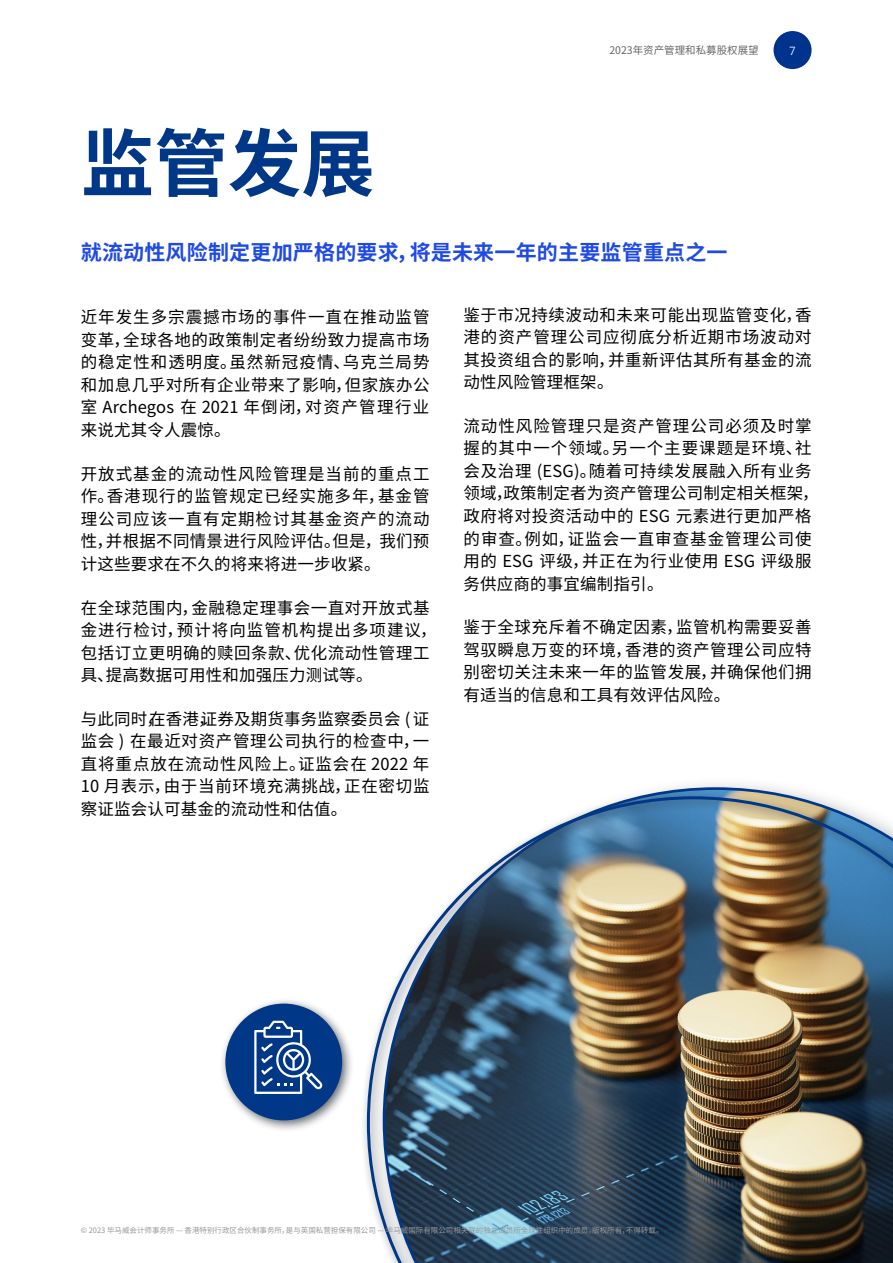
<style>
.page{position:relative;width:893px;height:1263px;background:#fff}
.page>*{position:absolute;margin:0;border:0;box-sizing:border-box;transform-origin:0 0}
.t1{font:700 73.5px "Noto Sans CJ Ksc";color:#003887}
.t2{font:700 21px "Noto Sans CJ Ksc";letter-spacing:.01em;color:#1f4ae3}
.t3{font:16.5px/22.5px "Noto Sans CJ Ksc";letter-spacing:.035em;color:#000;text-align:justify}
.t4{font:300 12px "Univers 45";color:#fff}
.t5{font:10.5px "Noto Sans CJ Ksc";color:#666}
.t6{font:7.5px "Noto Sans CJ Ksc";color:#989898}
</style>
<div class="page">
<div style="left:219px;top:997px;width:136px;height:135px;background:#303640;opacity:.75"></div>
<div style="left:225px;top:1003px;width:117px;height:117px;background:#003887;border-radius:50%"></div>
<div style="left:360px;top:790px;width:533px;height:473px;background:#303640;opacity:.75"></div>
<img style="left:367px;top:796px;width:526px;height:467px">
<div style="left:773px;top:31px;width:39px;height:38px;background:#00338d;border-radius:50%"></div>
<svg style="left:254px;top:1021px;width:69px;height:73px"></svg>
<h1 class="t1" style="left:81px;top:122px;width:296px">监管发展</h1>
<p class="t5" style="left:609px;top:44px;width:151px">2023年资产管理和私募股权展望</p>
<p class="t4" style="left:789px;top:43px;width:8px">7</p>
<p class="t2" style="left:81px;top:240px;width:648px">就流动性风险制定更加严格的要求，将是未来一年的主要监管重点之一</p>
<p class="t3" style="left:81px;top:306px;width:350px">近年发生多宗震撼市场的事件一直在推动监管变革，全球各地的政策制定者纷纷致力提高市场的稳定性和透明度。虽然新冠疫情、乌克兰局势和加息几乎对所有企业带来了影响，但家族办公室 Archegos 在 2021 年倒闭，对资产管理行业来说尤其令人震惊。</p>
<p class="t3" style="left:81px;top:463px;width:350px">开放式基金的流动性风险管理是当前的重点工作。香港现行的监管规定已经实施多年，基金管理公司应该一直有定期检讨其基金资产的流动性，并根据不同情景进行风险评估。但是，我们预计这些要求在不久的将来将进一步收紧。</p>
<p class="t3" style="left:81px;top:597px;width:357px;text-align:left">在全球范围内，金融稳定理事会一直对开放式基金进行检讨，预计将向监管机构提出多项建议，包括订立更明确的赎回条款、优化流动性管理工具、提高数据可用性和加强压力测试等。</p>
<p class="t3" style="left:81px;top:708px;width:350px">与此同时，在香港，证券及期货事务监察委员会 ( 证监会 ) 在最近对资产管理公司执行的检查中，一直将重点放在流动性风险上。证监会在 2022 年10 月表示，由于当前环境充满挑战，正在密切监察证监会认可基金的流动性和估值。</p>
<p class="t3" style="left:463px;top:304px;width:350px">鉴于市况持续波动和未来可能出现监管变化，香港的资产管理公司应彻底分析近期市场波动对其投资组合的影响，并重新评估其所有基金的流动性风险管理框架。</p>
<p class="t3" style="left:463px;top:415px;width:357px;text-align:left">流动性风险管理只是资产管理公司必须及时掌握的其中一个领域。另一个主要课题是环境、社会及治理 (ESG)。随着可持续发展融入所有业务领域，政策制定者为资产管理公司制定相关框架，政府将对投资活动中的 ESG 元素进行更加严格的审查。例如，证监会一直审查基金管理公司使用的 ESG 评级，并正在为行业使用 ESG 评级服务供应商的事宜编制指引。</p>
<p class="t3" style="left:463px;top:616px;width:350px">鉴于全球充斥着不确定因素，监管机构需要妥善驾驭瞬息万变的环境，香港的资产管理公司应特别密切关注未来一年的监管发展，并确保他们拥有适当的信息和工具有效评估风险。</p>
<p class="t6" style="left:81px;top:1226px;width:584px">© 2023 毕马威会计师事务所 — 香港特别行政区合伙制事务所，是与英国私营担保有限公司 — 毕马威国际有限公司相关联的独立成员所全球性组织中的成员。版权所有，不得转载。</p>
</div>
